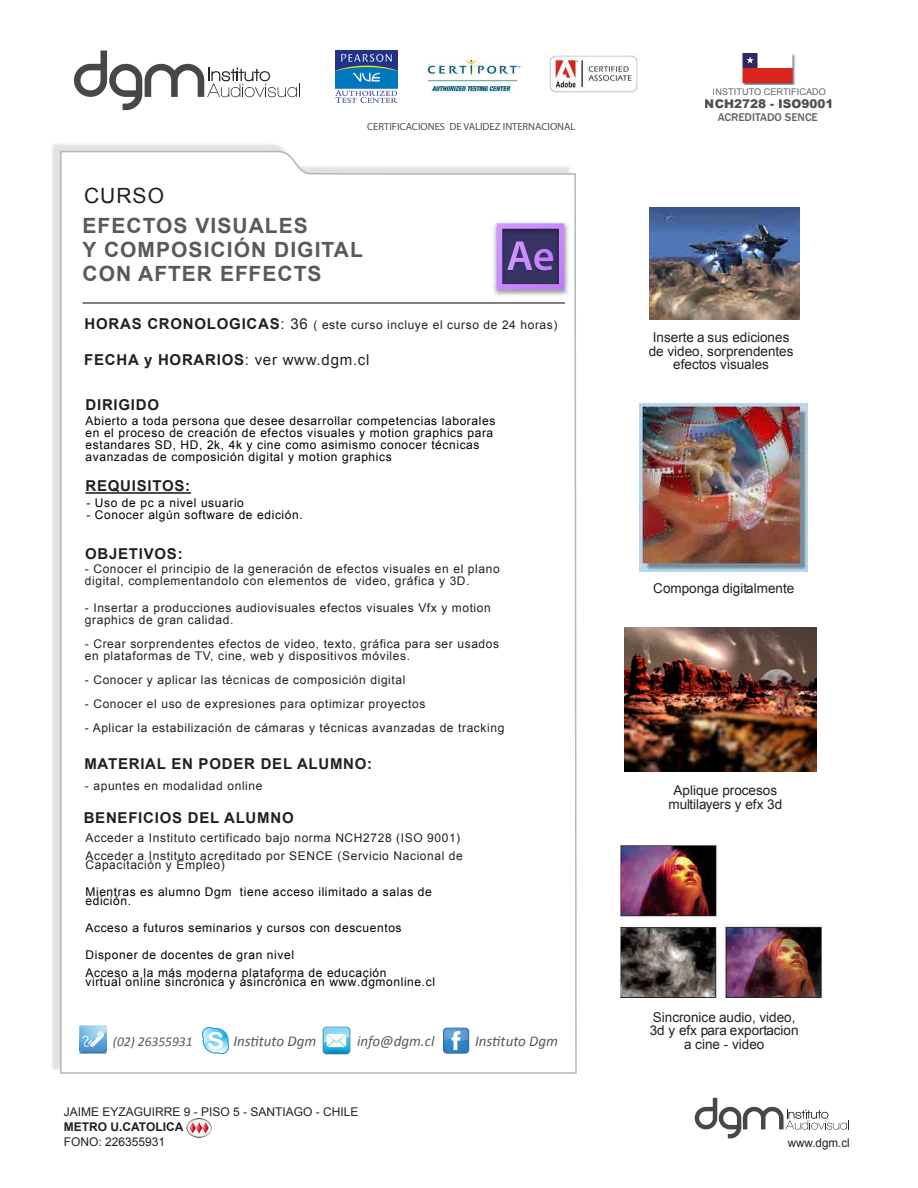
<style>
.page{position:relative;width:918px;height:1188px;background:#fff}
.page>*{position:absolute;margin:0;border:0;box-sizing:border-box;transform-origin:0 0}
.t1{font:700 21px/24px "Arial";letter-spacing:.05em;color:#58595b}
.t2{font:21px "Arial";letter-spacing:.05em;color:#231f20}
.t3{font:700 15px "Arial";letter-spacing:.05em;color:#231f20}
.t4{font:italic 15px "Calibri";color:#58595b}
.t5{font:13.5px/13.5px "Arial";color:#231f20;text-align:center}
.t6{font:italic 13.5px "Calibri";color:#58595b}
.t7{font:12px/12px "Arial";letter-spacing:.05em;color:#231f20}
.t8{font:12px/12px "Arial";letter-spacing:.05em;color:#000}
.t9{font:12px "Arial";color:#231f20}
.t10{font:900 12px "Arial";color:#000}
.t11{font:700 12px "Arial";color:#231f20}
.t12{font:500 11.55px "Franklin Gothic";color:#231f20}
.t13{font:10.5px "Myriad Pro";color:#000}
.t14{font:9.15px "Arial";color:#231f20}
.s1{font-weight:700;font-size:15px}
.s2{font-size:15px}
.s3{font-weight:400}
</style>
<div class="page">
<svg style="left:59px;top:50px;width:518px;height:1024px"></svg>
<hr style="left:82px;top:302px;width:483px;height:2px;background:#58595b">
<hr style="left:86px;top:492px;width:105px;height:2px;background:#231f20">
<img style="left:187px;top:1119px;width:24px;height:19px">
<svg style="left:695px;top:1098px;width:154px;height:40px"></svg>
<svg style="left:74px;top:51px;width:226px;height:59px"></svg>
<img style="left:336px;top:51px;width:62px;height:51px">
<img style="left:421px;top:54px;width:103px;height:43px">
<img style="left:620px;top:846px;width:202px;height:151px">
<img style="left:624px;top:627px;width:193px;height:145px">
<img style="left:639px;top:404px;width:168px;height:168px">
<img style="left:649px;top:207px;width:150px;height:112px">
<img style="left:491px;top:219px;width:81px;height:80px">
<svg style="left:497px;top:223px;width:67px;height:66px;background:#7256a1"></svg>
<img style="left:742px;top:53px;width:54px;height:32px">
<div style="left:534px;top:14px;width:127px;height:104px;background:#fff"></div>
<img style="left:549px;top:55px;width:88px;height:38px">
<div style="left:74px;top:1021px;width:489px;height:38px;background:#fff"></div>
<img style="left:322px;top:1026px;width:28px;height:28px">
<img style="left:79px;top:1025px;width:27px;height:28px">
<img style="left:443px;top:1027px;width:27px;height:27px">
<img style="left:202px;top:1027px;width:27px;height:27px">
<h1 class="t2" style="left:84px;top:181px;width:82px">CURSO</h1>
<p class="t13" style="left:367px;top:120px;width:210px">CERTIFICACIONES DE VALIDEZ INTERNACIONAL</p>
<h1 class="t1" style="left:82px;top:214px;width:282px">EFECTOS VISUALES<br>Y COMPOSICIÓN DIGITAL<br>CON AFTER EFFECTS</h1>
<p class="t7" style="left:85px;top:319px;width:474px"><span class="s1">HORAS CRONOLOGICAS</span><span class="s2">: 36</span> ( este curso incluye el curso de 24 horas)</p>
<p class="t3" style="left:84px;top:350px;width:287px">FECHA y HORARIOS<span class="s3">: ver www.dgm.cl</span></p>
<p class="t3" style="left:86px;top:395px;width:75px">DIRIGIDO</p>
<p class="t8" style="left:86px;top:415px;width:411px">Abierto a toda persona que desee desarrollar competencias laborales en el proceso de creación de efectos visuales y motion graphics para estandares SD, HD, 2k, 4k y cine como asimismo conocer técnicas avanzadas de composición digital y motion graphics</p>
<p class="t3" style="left:86px;top:476px;width:106px">REQUISITOS:</p>
<p class="t8" style="left:86px;top:497px;width:159px">- Uso de pc a nivel usuario</p>
<p class="t8" style="left:86px;top:509px;width:218px">- Conocer algún software de edición.</p>
<p class="t3" style="left:85px;top:544px;width:99px">OBJETIVOS:</p>
<p class="t7" style="left:85px;top:563px;width:416px">- Conocer el principio de la generación de efectos visuales en el plano digital, complementandolo con elementos de video, gráfica y 3D.</p>
<p class="t7" style="left:85px;top:602px;width:407px">- Insertar a producciones audiovisuales efectos visuales Vfx y motion graphics de gran calidad.</p>
<p class="t7" style="left:85px;top:638px;width:416px">- Crear sorprendentes efectos de video, texto, gráfica para ser usados en plataformas de TV, cine, web y dispositivos móviles.</p>
<p class="t7" style="left:85px;top:674px;width:322px">- Conocer y aplicar las técnicas de composición digital</p>
<p class="t7" style="left:85px;top:698px;width:342px">- Conocer el uso de expresiones para optimizar proyectos</p>
<p class="t7" style="left:85px;top:722px;width:421px">- Aplicar la estabilización de cámaras y técnicas avanzadas de tracking</p>
<p class="t3" style="left:84px;top:754px;width:289px">MATERIAL EN PODER DEL ALUMNO:</p>
<p class="t7" style="left:85px;top:780px;width:179px">- apuntes en modalidad online</p>
<p class="t3" style="left:84px;top:808px;width:212px">BENEFICIOS DEL ALUMNO</p>
<p class="t7" style="left:85px;top:829px;width:379px;line-height:18px">Acceder a Instituto certificado bajo norma NCH2728 (ISO 9001)<br>Acceder a Instituto acreditado por SENCE (Servicio Nacional de</p>
<p class="t7" style="left:85px;top:859px;width:141px">Capacitación y Empleo)</p>
<p class="t8" style="left:85px;top:887px;width:348px;line-height:9px">Mientras es alumno Dgm tiene acceso ilimitado a salas de edición.</p>
<p class="t8" style="left:85px;top:922px;width:318px">Acceso a futuros seminarios y cursos con descuentos</p>
<p class="t8" style="left:85px;top:946px;width:303px;line-height:18px">Disponer de docentes de gran nivel<br>Acceso a la más moderna plataforma de educación</p>
<p class="t8" style="left:85px;top:976px;width:351px">virtual online sincrónica y asincrónica en www.dgmonline.cl</p>
<p class="t6" style="left:113px;top:1032px;width:81px">(02) 26355931</p>
<p class="t4" style="left:233px;top:1030px;width:85px">Instituto Dgm</p>
<p class="t4" style="left:357px;top:1030px;width:79px">info@dgm.cl</p>
<p class="t4" style="left:475px;top:1030px;width:84px">Instituto Dgm</p>
<p class="t14" style="left:715px;top:84px;width:114px">INSTITUTO CERTIFICADO</p>
<p class="t12" style="left:718px;top:110px;width:102px">ACREDITADO SENCE</p>
<p class="t14" style="left:713px;top:86px;width:114px">INSTITUTO CERTIFICADO</p>
<p class="t10" style="left:707px;top:90px;width:130px">NCH2728 - ISO9001</p>
<p class="t10" style="left:705px;top:95px;width:130px">NCH2728 - ISO9001</p>
<p class="t12" style="left:722px;top:101px;width:102px">ACREDITADO SENCE</p>
<p class="t12" style="left:741px;top:102px;width:66px">ACREDITADO</p>
<p class="t5" style="left:649px;top:331px;width:146px">Inserte a sus ediciones de video, sorprendentes efectos visuales</p>
<p class="t5" style="left:653px;top:582px;width:143px">Componga digitalmente</p>
<p class="t5" style="left:668px;top:784px;width:115px">Aplique procesos multilayers y efx 3d</p>
<p class="t5" style="left:650px;top:1011px;width:150px">Sincronice audio, video,<br>3d y efx para exportacion a cine - video</p>
<p class="t9" style="left:64px;top:1104px;width:296px">JAIME EYZAGUIRRE 9 - PISO 5 - SANTIAGO - CHILE</p>
<p class="t11" style="left:64px;top:1119px;width:121px">METRO U.CATOLICA</p>
<p class="t9" style="left:64px;top:1134px;width:103px">FONO: 226355931</p>
<p class="t7" style="left:788px;top:1137px;width:64px">www.dgm.cl</p>
</div>
